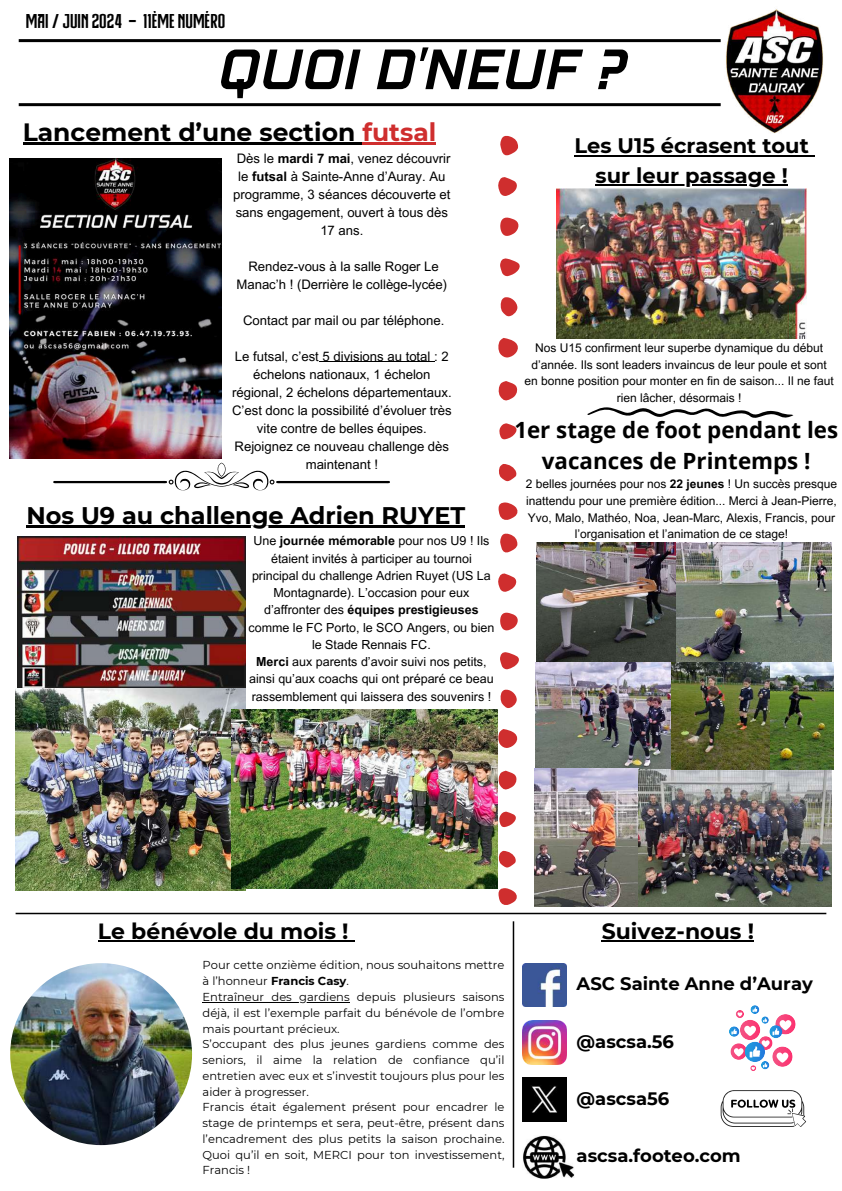
<style>
.page{position:relative;width:842px;height:1191px;background:#fff}
.page>*{position:absolute;margin:0;border:0;box-sizing:border-box;transform-origin:0 0}
.t1{font:italic 700 55px "Neo Fobia";color:#000}
.t2{font:700 25px "Montserrat";color:#000}
.t3{font:700 24px "Montserrat";color:#000}
.t4{font:700 22.3px/30.8px "Open Sans";color:#000;text-align:center}
.t5{font:700 22px "Montserrat";color:#000}
.t6{font:700 21px/29.2px "Montserrat";color:#000;text-align:center}
.t7{font:20px "Anglestein";color:#000}
.t8{font:700 18px "Montserrat";color:#000}
.t9{font:13.1px/18px "Arial MT Pro";color:#000;text-align:center}
.t10{font:12.5px/17.2px "Arial MT Pro";color:#000;text-align:center}
.t11{font:12px/16.5px "Arial MT Pro";color:#000;text-align:center}
.t12{font:11.5px/15.8px "Montserrat";color:#000}
.s1{color:#cf2e2e}
.s2{font-weight:700}
</style>
<div class="page">
<hr style="left:19px;top:103px;width:702px;height:3px;background:#000">
<hr style="left:19px;top:39px;width:702px;height:3px;background:#000">
<hr style="left:16px;top:912px;width:810px;height:2px;background:#000">
<hr style="left:513px;top:921px;width:1px;height:246px;background:#000">
<img style="left:726px;top:9px;width:97px;height:125px">
<img style="left:522px;top:1020px;width:44px;height:44px">
<img style="left:522px;top:963px;width:44px;height:43px">
<img style="left:522px;top:1077px;width:44px;height:44px">
<img style="left:523px;top:1135px;width:51px;height:42px">
<svg style="left:53px;top:462px;width:337px;height:28px"></svg>
<svg style="left:498px;top:135px;width:22px;height:385px"></svg>
<svg style="left:587px;top:407px;width:206px;height:11px"></svg>
<svg style="left:497px;top:533px;width:22px;height:372px"></svg>
<svg style="left:772px;top:1046px;width:21px;height:20px"></svg>
<svg style="left:775px;top:1013px;width:21px;height:21px"></svg>
<svg style="left:731px;top:1005px;width:60px;height:64px"></svg>
<svg style="left:721px;top:1090px;width:85px;height:36px"></svg>
<img style="left:18px;top:536px;width:228px;height:152px">
<img style="left:9px;top:159px;width:213px;height:299px">
<img style="left:16px;top:688px;width:230px;height:202px">
<img style="left:232px;top:709px;width:265px;height:179px">
<img style="left:536px;top:542px;width:141px;height:120px">
<img style="left:677px;top:542px;width:154px;height:120px">
<img style="left:535px;top:662px;width:136px;height:106px">
<img style="left:535px;top:768px;width:297px;height:138px">
<img style="left:671px;top:662px;width:163px;height:107px">
<img style="left:10px;top:963px;width:182px;height:181px;border-radius:50%">
<img style="left:556px;top:189px;width:251px;height:149px">
<hr style="left:23px;top:142px;width:339px;height:3px;background:#000">
<hr style="left:362px;top:142px;width:74px;height:3px;background:#cf2e2e">
<hr style="left:26px;top:525px;width:439px;height:3px;background:#000">
<hr style="left:98px;top:940px;width:251px;height:1px;background:#000">
<hr style="left:203px;top:1001px;width:147px;height:1px;background:#000">
<hr style="left:602px;top:940px;width:152px;height:1px;background:#000">
<hr style="left:575px;top:155px;width:234px;height:1px;background:#000">
<hr style="left:596px;top:184px;width:192px;height:2px;background:#000">
<hr style="left:319px;top:361px;width:115px;height:1px;background:#000">
<h3 class="t7" style="left:26px;top:12px;width:201px">MAI/JUIN2024 - 11ÈMENUMÉRO</h3>
<h1 class="t1" style="left:215px;top:46px;width:412px">QUOI D’NEUF ?</h1>
<h2 class="t2" style="left:23px;top:117px;width:415px">Lancement d’une section <span class="s1">futsal</span></h2>
<h3 class="t6" style="left:575px;top:131px;width:236px">Les U15 écrasent tout sur leur passage !</h3>
<p class="t9" style="left:233px;top:151px;width:219px">Dès le <span class="s2">mardi 7 mai</span>, venez découvrir le <span class="s2">futsal</span> à Sainte-Anne d’Auray. Au programme, 3 séances découverte et sans engagement, ouvert à tous dès<br>17 ans.</p>
<p class="t9" style="left:236px;top:259px;width:212px">Rendez-vous à la salle Roger Le<br>Manac’h ! (Derrière le collège-lycée)</p>
<p class="t9" style="left:243px;top:313px;width:203px">Contact par mail ou par téléphone.</p>
<p class="t9" style="left:232px;top:349px;width:221px">Le futsal, c’est 5 divisions au total : 2 échelons nationaux, 1 échelon régional, 2 échelons départementaux.<br>C’est donc la possibilité d’évoluer très vite contre de belles équipes.<br>Rejoignez ce nouveau challenge dès maintenant !</p>
<p class="t11" style="left:524px;top:341px;width:311px">Nos U15 confirment leur superbe dynamique du début d’année. Ils sont leaders invaincus de leur poule et sont en bonne position pour monter en fin de saison... Il ne faut rien lâcher, désormais !</p>
<h3 class="t4" style="left:514px;top:414px;width:325px">1er stage de foot pendant les vacances de Printemps !</h3>
<h3 class="t3" style="left:26px;top:501px;width:440px">Nos U9 au challenge Adrien RUYET</h3>
<p class="t10" style="left:249px;top:534px;width:247px">Une <span class="s2">journée mémorable</span> pour nos U9 ! Ils étaient invités à participer au tournoi principal du challenge Adrien Ruyet (US La Montagnarde). L’occasion pour eux d’affronter des <span class="s2">équipes prestigieuses </span>comme le FC Porto, le SCO Angers, ou bien le Stade Rennais FC.<br><span class="s2">Merci</span> aux parents d’avoir suivi nos petits, ainsi qu’aux coachs qui ont préparé ce beau rassemblement qui laissera des souvenirs !</p>
<p class="t11" style="left:526px;top:477px;width:313px">2 belles journées pour nos <span class="s2">22 jeunes</span> ! Un succès presque inattendu pour une première édition... Merci à Jean-Pierre, Yvo, Malo, Mathéo, Noa, Jean-Marc, Alexis, Francis, pour l’organisation et l’animation de ce stage!</p>
<h3 class="t5" style="left:98px;top:917px;width:252px">Le bénévole du mois !</h3>
<p class="t12" style="left:203px;top:957px;width:303px">Pour cette onzième édition, nous souhaitons mettre à l’honneur <span class="s2">Francis Casy</span>.<br>Entraîneur des gardiens depuis plusieurs saisons déjà, il est l’exemple parfait du bénévole de l’ombre mais pourtant précieux.<br>S’occupant des plus jeunes gardiens comme des seniors, il aime la relation de confiance qu’il entretien avec eux et s’investit toujours plus pour les aider à progresser.<br>Francis était également présent pour encadrer le stage de printemps et sera, peut-être, présent dans l’encadrement des plus petits la saison prochaine.<br>Quoi qu’il en soit, MERCI pour ton investissement, Francis !</p>
<h3 class="t5" style="left:602px;top:917px;width:154px">Suivez-nous !</h3>
<h3 class="t8" style="left:577px;top:972px;width:238px">ASC Sainte Anne d’Auray</h3>
<h3 class="t8" style="left:577px;top:1030px;width:99px">@ascsa.56</h3>
<h3 class="t8" style="left:577px;top:1087px;width:94px">@ascsa56</h3>
<h3 class="t8" style="left:577px;top:1144px;width:166px">ascsa.footeo.com</h3>
</div>
